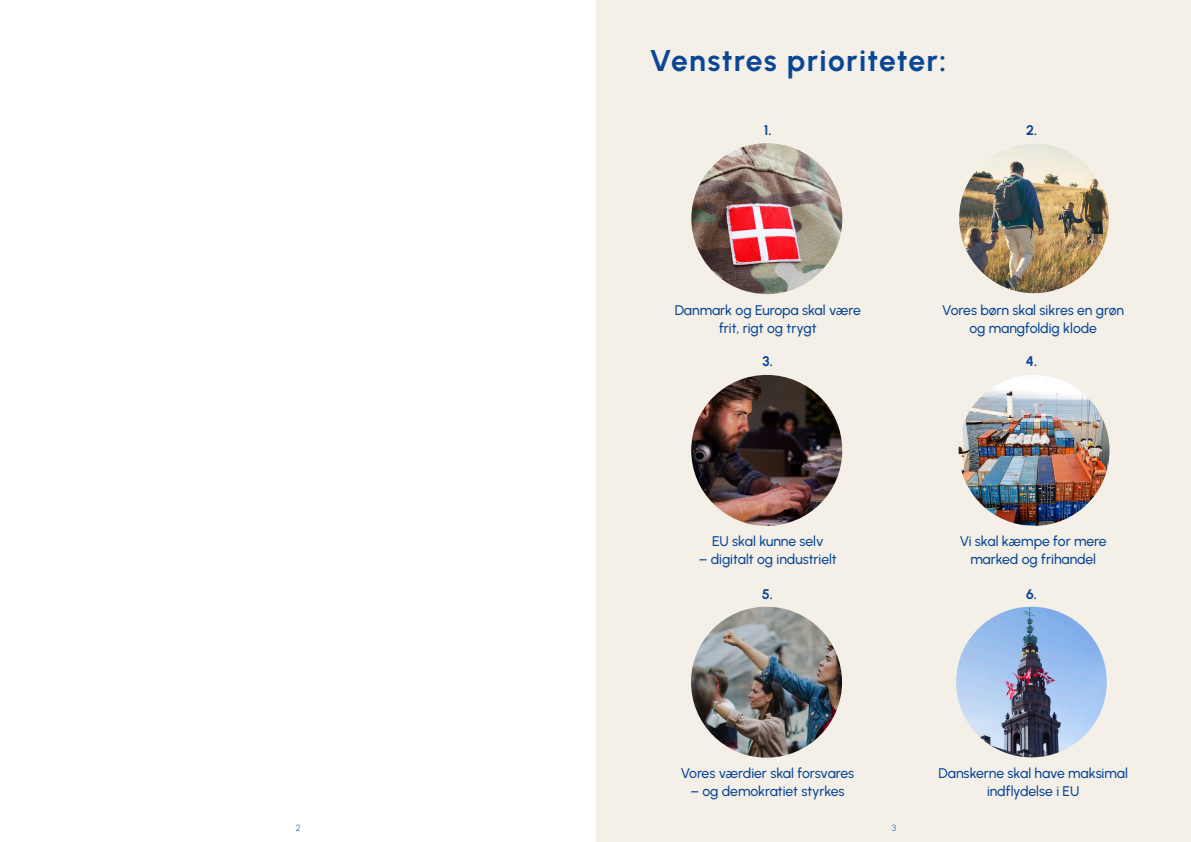
<style>
.page{position:relative;width:1191px;height:842px;background:#fff}
.page>*{position:absolute;margin:0;border:0;box-sizing:border-box;transform-origin:0 0}
.Semi_bold_copy_shading{font:30px "Urbanist";letter-spacing:.04em;color:#094696}
.t1{font:500 14px/18px "Urbanist";letter-spacing:-.005em;color:#094696;text-align:center}
.t2{font:14px "Urbanist";color:#094696}
.Semi_bold_copy_shading-2{font:9px "Urbanist";color:#175d9e}
</style>
<div class="page">
<div style="left:596px;top:0;width:595px;height:842px;background:#f4f0e8"></div>
<img style="left:691px;top:143px;width:151px;height:151px;border-radius:75px">
<img style="left:691px;top:375px;width:151px;height:151px;border-radius:75px">
<img style="left:691px;top:607px;width:151px;height:151px;border-radius:75px">
<img style="left:956px;top:607px;width:150px;height:150px;border-radius:75px">
<img style="left:958px;top:375px;width:151px;height:151px;border-radius:75px">
<img style="left:959px;top:144px;width:149px;height:149px;border-radius:75px">
<p class="Semi_bold_copy_shading" style="left:649px;top:41px;width:298px">Venstres prioriteter:</p>
<p class="t2" style="left:764px;top:121px;width:9px">1.</p>
<p class="t2" style="left:1026px;top:121px;width:13px">2.</p>
<p class="t1" style="left:674px;top:301px;width:188px">Danmark og Europa skal være</p>
<p class="t1" style="left:719px;top:319px;width:99px">frit, rigt og trygt</p>
<p class="t2" style="left:762px;top:352px;width:12px">3.</p>
<p class="t1" style="left:942px;top:301px;width:183px">Vores børn skal sikres en grøn</p>
<p class="t1" style="left:969px;top:319px;width:129px">og mangfoldig klode</p>
<p class="t2" style="left:1026px;top:352px;width:13px">4.</p>
<p class="t1" style="left:712px;top:532px;width:113px">EU skal kunne selv</p>
<p class="t1" style="left:698px;top:550px;width:139px">– digitalt og industrielt</p>
<p class="t2" style="left:762px;top:585px;width:13px">5.</p>
<p class="t1" style="left:959px;top:532px;width:148px">Vi skal kæmpe for mere</p>
<p class="t1" style="left:970px;top:550px;width:127px">marked og frihandel</p>
<p class="t2" style="left:1026px;top:585px;width:12px">6.</p>
<p class="t1" style="left:680px;top:764px;width:175px">Vores værdier skal forsvares</p>
<p class="t1" style="left:690px;top:782px;width:156px">– og demokratiet styrkes</p>
<p class="Semi_bold_copy_shading-2" style="left:296px;top:822px;width:6px">2</p>
<p class="Semi_bold_copy_shading-2" style="left:891px;top:822px;width:6px">3</p>
<p class="t1" style="left:938px;top:764px;width:191px">Danskerne skal have maksimal indflydelse i EU</p>
</div>
